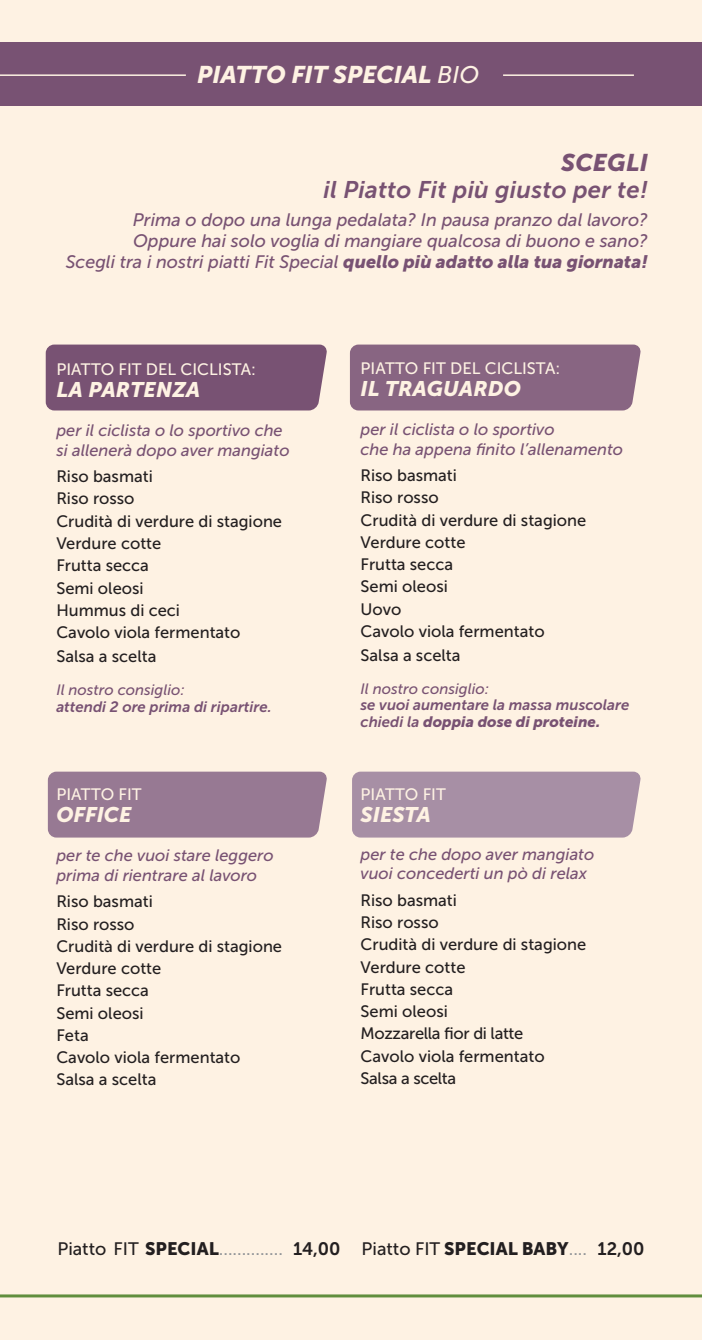
<style>
.page{position:relative;width:702px;height:1340px;background:#fff}
.page>*{position:absolute;margin:0;border:0;box-sizing:border-box;transform-origin:0 0}
.t1{font:italic 24px "Museo Sans 700";letter-spacing:.01em;color:#785273}
.t2{font:italic 24px "Museo Sans 900";color:#fef2e3}
.t3{font:italic 24px "Museo Sans 900";letter-spacing:.01em;color:#785273}
.t4{font:italic 21px "Museo Sans 900";letter-spacing:.01em;color:#fef2e3}
.t5{font:italic 18px/21px "Museo Sans 500";color:#785273;text-align:right}
.t6{font:18px "Museo Sans 500";color:#231f20}
.t7{font:16.5px/22.2px "Museo Sans 500";color:#231f20}
.t8{font:italic 16.5px/19.5px "Museo Sans 500";color:#785273}
.t9{font:16.5px "Museo Sans 500";color:#fef2e3}
.t10{font:italic 15px "Museo Sans 700";color:#785273}
.t11{font:italic 15px "Museo Sans 500";color:#785273}
.t12{font:italic 15px "Museo Sans 900";color:#785273}
.s1{font-family:"Museo Sans 500"}
.s2{font-family:"Museo Sans 900"}
.s3{font-family:"Museo Sans 700"}
.s4{color:#939598}
</style>
<div class="page">
<div style="left:0;top:0;width:702px;height:1339px;background:#fef2e3"></div>
<hr style="left:0;top:1294px;width:702px;height:3px;background:#618e3d">
<div style="left:48px;top:771px;width:279px;height:66px;background:#977993"></div>
<div style="left:350px;top:344px;width:291px;height:66px;background:#886582"></div>
<div style="left:46px;top:344px;width:281px;height:66px;background:#785273"></div>
<div style="left:352px;top:771px;width:289px;height:66px;background:#a78fa5"></div>
<div style="left:0;top:43px;width:702px;height:63px;background:#785273"></div>
<hr style="left:503px;top:74px;width:131px;height:2px;background:#fef2e3">
<hr style="left:0;top:74px;width:186px;height:2px;background:#fef2e3">
<h1 class="t2" style="left:197px;top:61px;width:283px">PIATTO FIT SPECIAL <span class="s1">BIO</span></h1>
<h1 class="t3" style="left:561px;top:149px;width:88px">SCEGLI</h1>
<h1 class="t1" style="left:323px;top:176px;width:326px">il Piatto Fit più giusto per te!</h1>
<p class="t5" style="left:66px;top:209px;width:583px">Prima o dopo una lunga pedalata? In pausa pranzo dal lavoro?<br>Oppure hai solo voglia di mangiare qualcosa di buono e sano?<br>Scegli tra i nostri piatti Fit Special <span class="s2">quello più adatto alla tua giornata!</span></p>
<p class="t9" style="left:56px;top:360px;width:201px">PIATTO FIT DEL CICLISTA:</p>
<p class="t4" style="left:56px;top:378px;width:145px">LA PARTENZA</p>
<p class="t8" style="left:56px;top:421px;width:235px">per il ciclista o lo sportivo che si allenerà dopo aver mangiato</p>
<p class="t7" style="left:56px;top:465px;width:227px">Riso basmati<br>Riso rosso<br>Crudità di verdure di stagione<br>Verdure cotte<br>Frutta secca<br>Semi oleosi<br>Hummus di ceci<br>Cavolo viola fermentato</p>
<p class="t7" style="left:56px;top:645px;width:101px">Salsa a scelta</p>
<p class="t11" style="left:56px;top:682px;width:130px">Il nostro consiglio:</p>
<p class="t10" style="left:56px;top:698px;width:217px">attendi 2 ore prima di ripartire.</p>
<p class="t9" style="left:56px;top:785px;width:87px">PIATTO FIT</p>
<p class="t4" style="left:56px;top:803px;width:76px">OFFICE</p>
<p class="t8" style="left:56px;top:846px;width:219px">per te che vuoi stare leggero prima di rientrare al lavoro</p>
<p class="t7" style="left:56px;top:890px;width:227px">Riso basmati<br>Riso rosso<br>Crudità di verdure di stagione<br>Verdure cotte<br>Frutta secca<br>Semi oleosi<br>Feta<br>Cavolo viola fermentato<br>Salsa a scelta</p>
<p class="t9" style="left:360px;top:359px;width:201px">PIATTO FIT DEL CICLISTA:</p>
<p class="t4" style="left:360px;top:377px;width:162px">IL TRAGUARDO</p>
<p class="t8" style="left:360px;top:419px;width:264px">per il ciclista o lo sportivo<br>che ha appena finito l’allenamento</p>
<p class="t7" style="left:360px;top:464px;width:227px">Riso basmati<br>Riso rosso<br>Crudità di verdure di stagione<br>Verdure cotte<br>Frutta secca<br>Semi oleosi<br>Uovo<br>Cavolo viola fermentato</p>
<p class="t7" style="left:360px;top:644px;width:101px">Salsa a scelta</p>
<p class="t11" style="left:360px;top:680px;width:130px">Il nostro consiglio:</p>
<p class="t10" style="left:360px;top:696px;width:270px">se vuoi aumentare la massa muscolare</p>
<p class="t12" style="left:360px;top:713px;width:241px"><span class="s3">chiedi la</span> doppia dose di proteine.</p>
<p class="t9" style="left:360px;top:785px;width:87px">PIATTO FIT</p>
<p class="t4" style="left:360px;top:803px;width:72px">SIESTA</p>
<p class="t8" style="left:360px;top:844px;width:235px">per te che dopo aver mangiato vuoi concederti un pò di relax</p>
<p class="t7" style="left:360px;top:889px;width:227px">Riso basmati<br>Riso rosso<br>Crudità di verdure di stagione<br>Verdure cotte<br>Frutta secca<br>Semi oleosi<br>Mozzarella fior di latte<br>Cavolo viola fermentato<br>Salsa a scelta</p>
<p class="t6" style="left:57px;top:1238px;width:588px">Piatto FIT <span class="s2">SPECIAL</span><span class="s4">..............</span> <span class="s3">14,00</span> Piatto FIT <span class="s2">SPECIAL BABY</span><span class="s4">....</span> <span class="s3">12,00</span></p>
</div>
